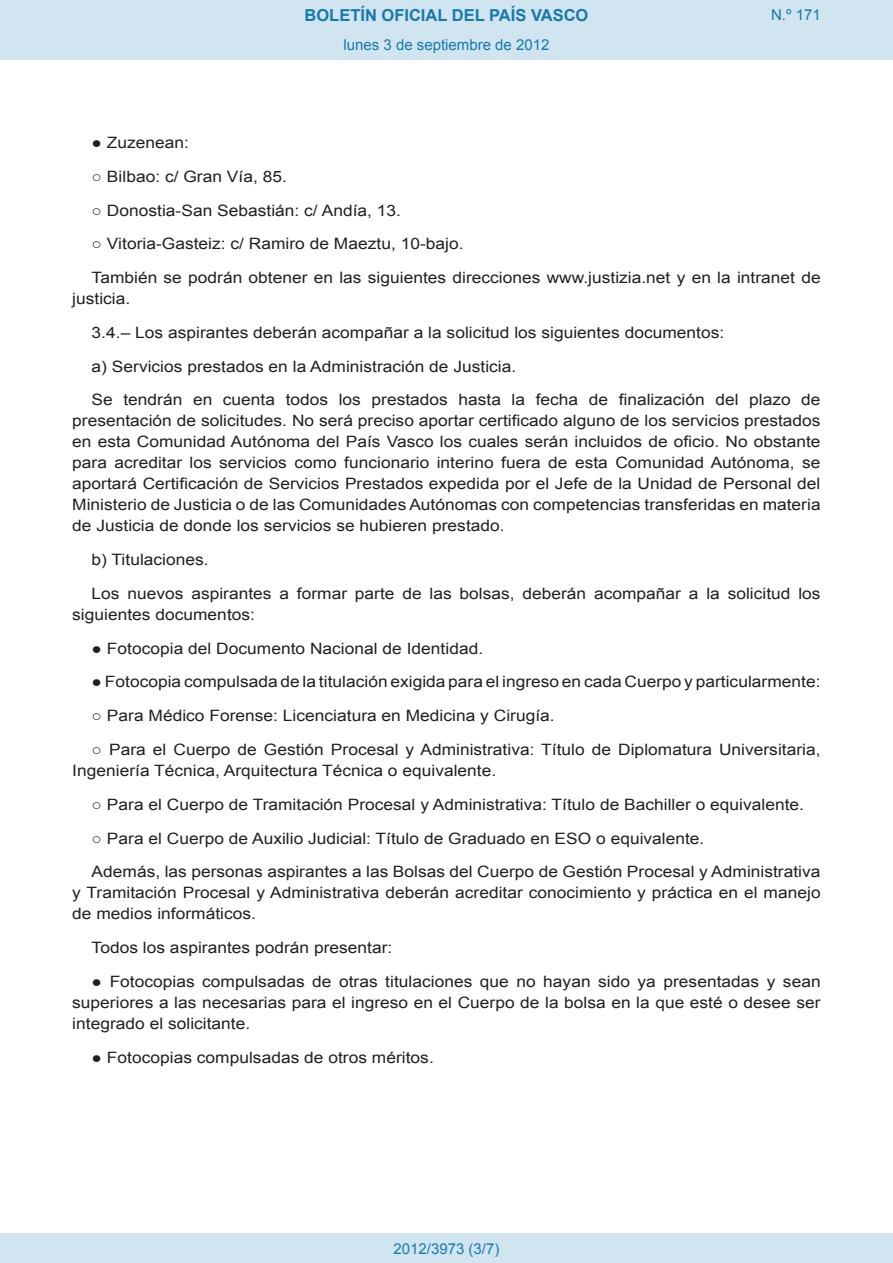
<style>
.page{position:relative;width:893px;height:1263px;background:#fff}
.page>*{position:absolute;margin:0;border:0;box-sizing:border-box;transform-origin:0 0}
.t1{font:700 16.5px "Arial";color:#1879ad}
.BOPVDetalle{font:15.6px/21px "Arial";color:#231f20;scale:1.11 1}
.Paginacion_Centro{font:15px "Arial";color:#1879ad}
</style>
<div class="page">
<div style="left:0;top:0;width:893px;height:60px;background:#d0e5f0"></div>
<div style="left:0;top:1233px;width:893px;height:30px;background:#d0e5f0"></div>
<p class="t1" style="left:305px;top:4px;width:285px">BOLETÍN OFICIAL DEL PAÍS VASCO</p>
<p class="Paginacion_Centro" style="left:343px;top:35px;width:207px">lunes 3 de septiembre de 2012</p>
<p class="Paginacion_Centro" style="left:771px;top:5px;width:51px">N.º 171</p>
<p class="BOPVDetalle" style="left:92px;top:132px;width:89px">● Zuzenean:</p>
<p class="BOPVDetalle" style="left:92px;top:166px;width:177px">○ Bilbao: c/ Gran Vía, 85.</p>
<p class="BOPVDetalle" style="left:92px;top:200px;width:280px">○ Donostia-San Sebastián: c/ Andía, 13.</p>
<p class="BOPVDetalle" style="left:92px;top:234px;width:337px">○ Vitoria-Gasteiz: c/ Ramiro de Maeztu, 10-bajo.</p>
<p class="BOPVDetalle" style="left:72px;top:267px;width:676px;text-indent:19px">También se podrán obtener en las siguientes direcciones www.justizia.net y en la intranet de justicia.</p>
<p class="BOPVDetalle" style="left:92px;top:322px;width:571px">3.4.– Los aspirantes deberán acompañar a la solicitud los siguientes documentos:</p>
<p class="BOPVDetalle" style="left:92px;top:356px;width:384px">a) Servicios prestados en la Administración de Justicia.</p>
<p class="BOPVDetalle" style="left:72px;top:390px;width:676px;text-align:justify;text-indent:19px">Se tendrán en cuenta todos los prestados hasta la fecha de finalización del plazo de presentación de solicitudes. No será preciso aportar certificado alguno de los servicios prestados en esta Comunidad Autónoma del País Vasco los cuales serán incluidos de oficio. No obstante para acreditar los servicios como funcionario interino fuera de esta Comunidad Autónoma, se aportará Certificación de Servicios Prestados expedida por el Jefe de la Unidad de Personal del Ministerio de Justicia o de las Comunidades Autónomas con competencias transferidas en materia de Justicia de donde los servicios se hubieren prestado.</p>
<p class="BOPVDetalle" style="left:92px;top:549px;width:107px">b) Titulaciones.</p>
<p class="BOPVDetalle" style="left:72px;top:583px;width:676px;text-indent:19px">Los nuevos aspirantes a formar parte de las bolsas, deberán acompañar a la solicitud los siguientes documentos:</p>
<p class="BOPVDetalle" style="left:92px;top:638px;width:354px">● Fotocopia del Documento Nacional de Identidad.</p>
<p class="BOPVDetalle" style="left:92px;top:672px;width:658px">● Fotocopia compulsada de la titulación exigida para el ingreso en cada Cuerpo y particularmente:</p>
<p class="BOPVDetalle" style="left:92px;top:705px;width:419px">○ Para Médico Forense: Licenciatura en Medicina y Cirugía.</p>
<p class="BOPVDetalle" style="left:72px;top:739px;width:676px;text-indent:19px">○ Para el Cuerpo de Gestión Procesal y Administrativa: Título de Diplomatura Universitaria,<br>Ingeniería Técnica, Arquitectura Técnica o equivalente.</p>
<p class="BOPVDetalle" style="left:92px;top:794px;width:643px">○ Para el Cuerpo de Tramitación Procesal y Administrativa: Título de Bachiller o equivalente.</p>
<p class="BOPVDetalle" style="left:92px;top:828px;width:554px">○ Para el Cuerpo de Auxilio Judicial: Título de Graduado en ESO o equivalente.</p>
<p class="BOPVDetalle" style="left:72px;top:861px;width:676px;text-align:justify;text-indent:19px">Además, las personas aspirantes a las Bolsas del Cuerpo de Gestión Procesal y Administrativa y Tramitación Procesal y Administrativa deberán acreditar conocimiento y práctica en el manejo de medios informáticos.</p>
<p class="BOPVDetalle" style="left:92px;top:937px;width:272px">Todos los aspirantes podrán presentar:</p>
<p class="BOPVDetalle" style="left:72px;top:971px;width:676px;text-align:justify;text-indent:19px">● Fotocopias compulsadas de otras titulaciones que no hayan sido ya presentadas y sean superiores a las necesarias para el ingreso en el Cuerpo de la bolsa en la que esté o desee ser integrado el solicitante.</p>
<p class="BOPVDetalle" style="left:92px;top:1047px;width:310px">● Fotocopias compulsadas de otros méritos.</p>
<p class="Paginacion_Centro" style="left:393px;top:1238px;width:107px">2012/3973 (3/7)</p>
</div>
